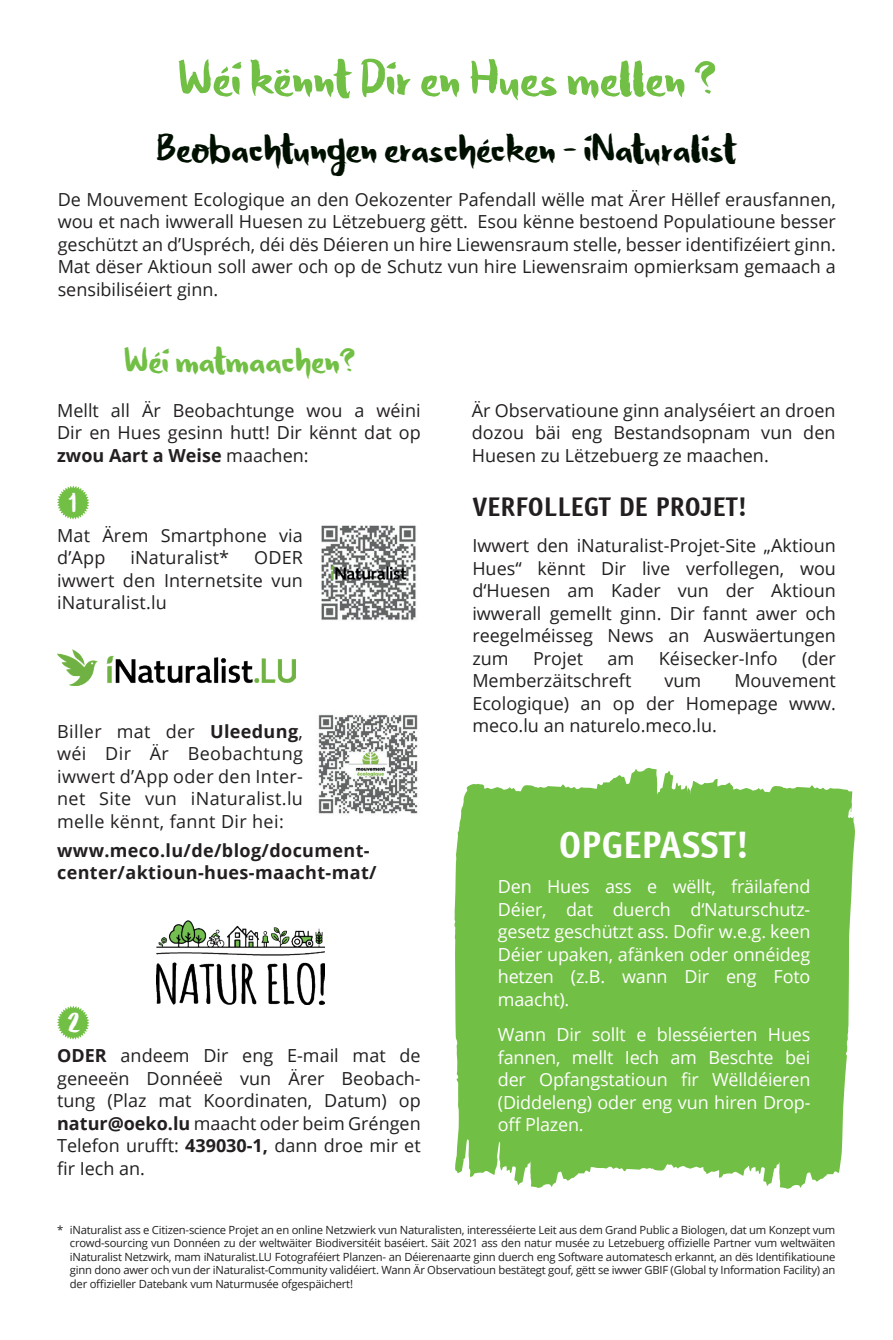
<style>
.page{position:relative;width:893px;height:1340px;background:#fff}
.page>*{position:absolute;margin:0;border:0;box-sizing:border-box;transform-origin:0 0}
.t1{font:63px "Honeyvoid DEMO";color:#71bf44}
.t2{font:49.5px "Honeyvoid DEMO";color:#001000}
.t3{font:45px "Honeyvoid DEMO";color:#71bf44}
.t4{font:700 38.25px "Officina Sans";color:#fff}
.t5{font:36.23px "Honeyvoid DEMO";color:#fff}
.t6{font:700 27px "Officina Sans";color:#231f20}
.t7{font:18px/22.5px "Open Sans";color:#231f20;text-align:justify}
.t8{font:18px/22.5px "Open Sans";letter-spacing:-.01em;color:#fff;text-align:justify}
.t9{font:700 18px/22.5px "Open Sans";letter-spacing:.02em;color:#231f20}
.t10{font:11.25px/13.5px "Open Sans";letter-spacing:-.02em;color:#231f20;text-align:justify}
.s1{font-weight:700}
</style>
<div class="page">
<svg style="left:454px;top:767px;width:401px;height:421px;background:#7fc557"></svg>
<svg style="left:57px;top:486px;width:32px;height:33px"></svg>
<img style="left:318px;top:714px;width:100px;height:100px">
<img style="left:321px;top:525px;width:95px;height:95px">
<img style="left:57px;top:649px;width:238px;height:36px">
<svg style="left:57px;top:1006px;width:32px;height:33px"></svg>
<img style="left:156px;top:920px;width:168px;height:84px">
<h1 class="t1" style="left:177px;top:47px;width:540px">Wéi kënnt Dir en Hues mellen ?</h1>
<h2 class="t2" style="left:156px;top:123px;width:581px">Beobachtungen eraschécken - iNaturalist</h2>
<p class="t7" style="left:58px;top:187px;width:780px">De Mouvement Ecologique an den Oekozenter Pafendall wëlle mat Ärer Hëllef erausfannen, wou et nach iwwerall Huesen zu Lëtzebuerg gëtt. Esou kënne bestoend Populatioune besser geschützt an d’Uspréch, déi dës Déieren un hire Liewensraum stelle, besser identifizéiert ginn.<br>Mat dëser Aktioun soll awer och op de Schutz vun hire Liewensraim opmierksam gemaach a sensibiliséiert ginn.</p>
<h3 class="t3" style="left:123px;top:338px;width:233px">Wéi matmaachen?</h3>
<p class="t7" style="left:57px;top:398px;width:365px">Mellt all Är Beobachtunge wou a wéini Dir en Hues gesinn hutt! Dir kënnt dat op <span class="s1">zwou Aart a Weise</span> maachen:</p>
<h3 class="t5" style="left:69px;top:485px;width:10px">1</h3>
<p class="t7" style="left:57px;top:523px;width:247px">Mat Ärem Smartphone via d’App</p>
<p class="t7" style="left:130px;top:546px;width:100px">iNaturalist*</p>
<p class="t7" style="left:57px;top:546px;width:247px;text-indent:197px">ODER iwwert den Internetsite vun iNaturalist.lu</p>
<p class="t7" style="left:57px;top:719px;width:247px">Biller mat der <span class="s1">Uleedung</span>, wéi Dir Är Beobachtung iwwert d’App oder den Inter&shy;net Site vun iNaturalist.lu melle kënnt, fannt Dir hei:</p>
<p class="t9" style="left:57px;top:838px;width:321px">www.meco.lu/de/blog/document&shy;center/aktioun-hues-maacht-mat/</p>
<h3 class="t5" style="left:67px;top:1005px;width:15px">2</h3>
<p class="t7" style="left:57px;top:1043px;width:365px"><span class="s1">ODER</span> andeem Dir eng E-mail mat de geneeën Donnéeë vun Ärer Beobach&shy;tung (Plaz mat Koordinaten, Datum) op <span class="s1">natur@oeko.lu</span> maacht oder beim Gréngen Telefon urufft: <span class="s1">439030-1,</span> dann droe mir et fir Iech an.</p>
<p class="t7" style="left:472px;top:398px;width:365px">Är Observatioune ginn analyséiert an droen dozou bäi eng Bestandsopnam vun den Huesen zu Lëtzebuerg ze maachen.</p>
<h3 class="t6" style="left:472px;top:488px;width:276px">VERFOLLEGT DE PROJET!</h3>
<p class="t7" style="left:472px;top:534px;width:365px">Iwwert den iNaturalist-Projet-Site „Aktioun Hues“ kënnt Dir live verfollegen, wou d‘Huesen am Kader vun der Aktioun iwwerall gemellt ginn. Dir fannt awer och reegelméisseg News an Auswäertungen zum</p>
<p class="t7" style="left:533px;top:646px;width:52px">Projet</p>
<p class="t7" style="left:608px;top:646px;width:28px">am</p>
<p class="t7" style="left:659px;top:646px;width:120px">Kéisecker-Info</p>
<p class="t7" style="left:802px;top:646px;width:35px">(der</p>
<p class="t7" style="left:472px;top:669px;width:161px">Memberzäitschreft</p>
<p class="t7" style="left:664px;top:669px;width:38px">vum</p>
<p class="t7" style="left:472px;top:669px;width:365px;text-indent:262px">Mouvement Ecologique) an op der Homepage www. meco.lu an naturelo.meco.lu.</p>
<h3 class="t4" style="left:559px;top:818px;width:192px">OPGEPASST!</h3>
<p class="t8" style="left:498px;top:875px;width:314px">Den Hues ass e wëllt, fräilafend Déier, dat duerch d‘Naturschutz&shy;gesetz geschützt ass. Dofir w.e.g. keen Déier upaken, afänken oder onnéideg hetzen (z.B. wann Dir eng Foto maacht).</p>
<p class="t8" style="left:498px;top:1022px;width:314px">Wann Dir sollt e blesséierten Hues fannen, mellt Iech am Beschte bei der Opfangstatioun fir Wëlldéieren (Diddeleng) oder eng vun hiren Drop&shy;off Plazen.</p>
<p class="t10" style="left:70px;top:1222px;width:767px;text-indent:-13px">* iNaturalist ass e Citizen-science Projet an en online Netzwierk vun Naturalisten, interesséierte Leit aus dem Grand Public a Biologen, dat um Konzept vum crowd-sourcing vun Donnéen zu der weltwäiter Biodiversitéit baséiert. Säit 2021 ass den natur musée zu Letzebuerg offizielle Partner vum weltwäiten iNaturalist Netzwirk, mam iNaturalist.LU Fotograféiert Planzen- an Déierenaarte ginn duerch eng Software automatesch erkannt, an dës Identifikatioune ginn dono awer och vun der iNaturalist-Community validéiert. Wann Är Observatioun bestätegt gouf, gëtt se iwwer GBIF (Global ty Information Facility) an der offizieller Datebank vum Naturmusée ofgespäichert!</p>
</div>
